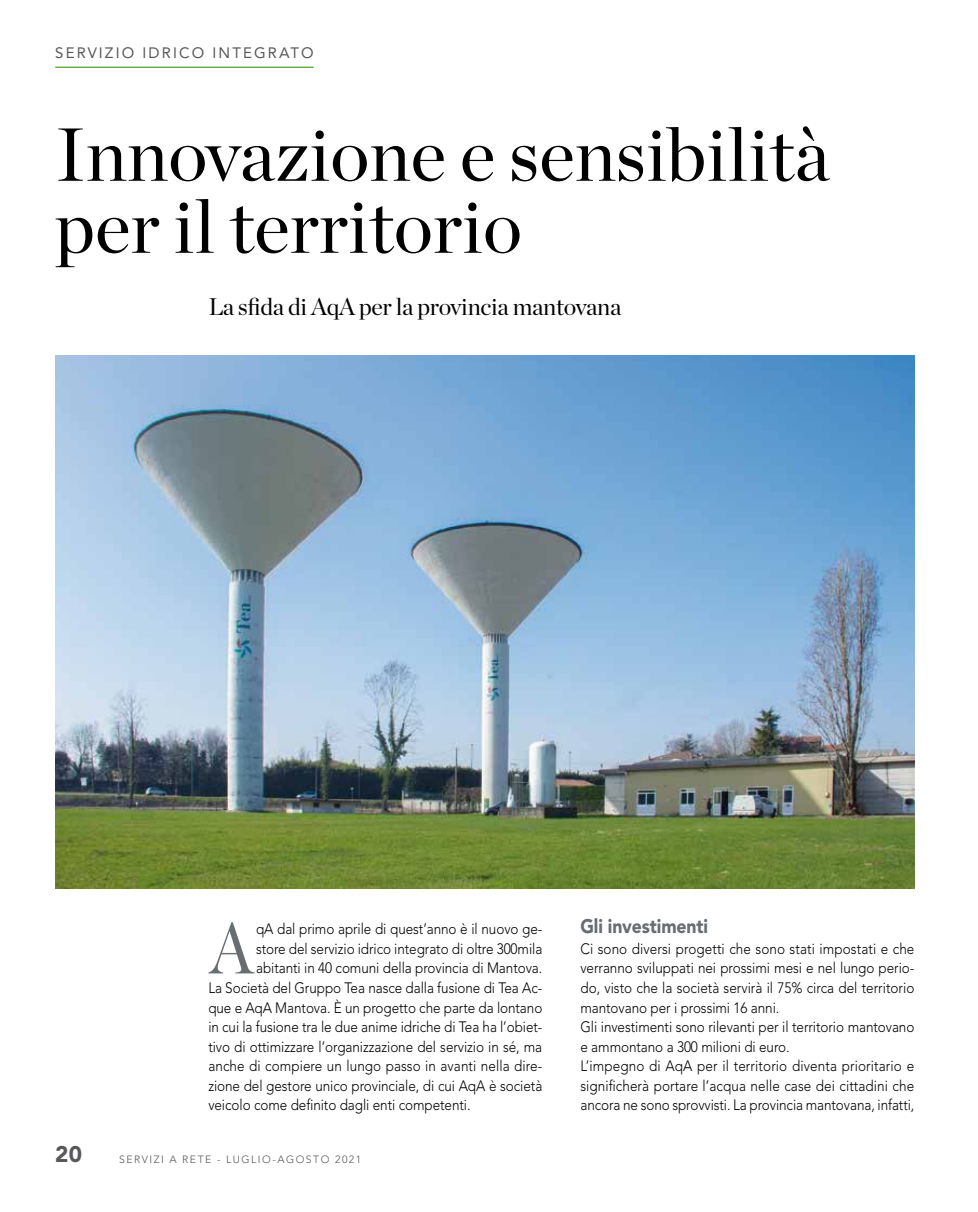
<style>
.page{position:relative;width:978px;height:1212px;background:#fff}
.page>*{position:absolute;margin:0;border:0;box-sizing:border-box;transform-origin:0 0}
.t1{font:75px/72px "Chronicle Display";color:#000}
.t2{font:71.1px "Chronicle Display";color:#676d71;scale:.9 1}
.t3{font:24px "Chronicle Display";letter-spacing:-.01em;color:#000}
.t4{font:900 22.5px "Avenir";color:#58585a}
.t5{font:900 19.5px "Avenir";letter-spacing:-.005em;color:#676d71;scale:.9 1}
.t6{font:300 15px/19.5px "Avenir";letter-spacing:-.005em;color:#000;scale:.9 1}
.t7{font:15px "Avenir";letter-spacing:.14em;color:#58585a}
.t8{font:300 10.5px "Avenir";letter-spacing:.14em;color:#58585a}
</style>
<div class="page">
<hr style="left:55px;top:67px;width:259px;height:1px;background:#44a12b">
<img style="left:55px;top:355px;width:859px;height:534px">
<p class="t7" style="left:55px;top:44px;width:260px">SERVIZIO IDRICO INTEGRATO</p>
<h1 class="t1" style="left:55px;top:113px;width:776px">Innovazione e sensibilità per il territorio</h1>
<h3 class="t3" style="left:208px;top:288px;width:415px">La sfida di AqA per la provincia mantovana</h3>
<h2 class="t2" style="left:210px;top:894px;width:49px">A</h2>
<p class="t6" style="left:256px;top:919px;width:320px">qA dal primo aprile di quest’anno è il nuovo ge-</p>
<p class="t6" style="left:256px;top:939px;width:320px">store del servizio idrico integrato di oltre 300mila</p>
<p class="t6" style="left:256px;top:958px;width:320px">abitanti in 40 comuni della provincia di Mantova.</p>
<p class="t6" style="left:208px;top:978px;width:373px">La Società del Gruppo Tea nasce dalla fusione di Tea Ac-</p>
<p class="t6" style="left:208px;top:997px;width:373px">que e AqA Mantova. È un progetto che parte da lontano</p>
<p class="t6" style="left:208px;top:1017px;width:373px">in cui la fusione tra le due anime idriche di Tea ha l’obiet-</p>
<p class="t6" style="left:208px;top:1037px;width:372px">tivo di ottimizzare l’organizzazione del servizio in sé, ma</p>
<p class="t6" style="left:208px;top:1056px;width:372px">anche di compiere un lungo passo in avanti nella dire-</p>
<p class="t6" style="left:208px;top:1076px;width:373px">zione del gestore unico provinciale, di cui AqA è società</p>
<p class="t6" style="left:208px;top:1095px;width:293px">veicolo come definito dagli enti competenti.</p>
<h3 class="t4" style="left:55px;top:1140px;width:28px">20</h3>
<p class="t8" style="left:119px;top:1153px;width:244px">SERVIZI A RETE - LUGLIO-AGOSTO 2021</p>
<h3 class="t5" style="left:580px;top:914px;width:143px">Gli investimenti</h3>
<p class="t6" style="left:580px;top:939px;width:373px">Ci sono diversi progetti che sono stati impostati e che verranno sviluppati nei prossimi mesi e nel lungo perio&shy;do, visto che la società servirà il 75% circa del territorio mantovano per i prossimi 16 anni.<br>Gli investimenti sono rilevanti per il territorio mantovano e ammontano a 300 milioni di euro.<br>L’impegno di AqA per il territorio diventa prioritario e significherà portare l’acqua nelle case dei cittadini che ancora ne sono sprovvisti. La provincia mantovana, infatti,</p>
</div>
